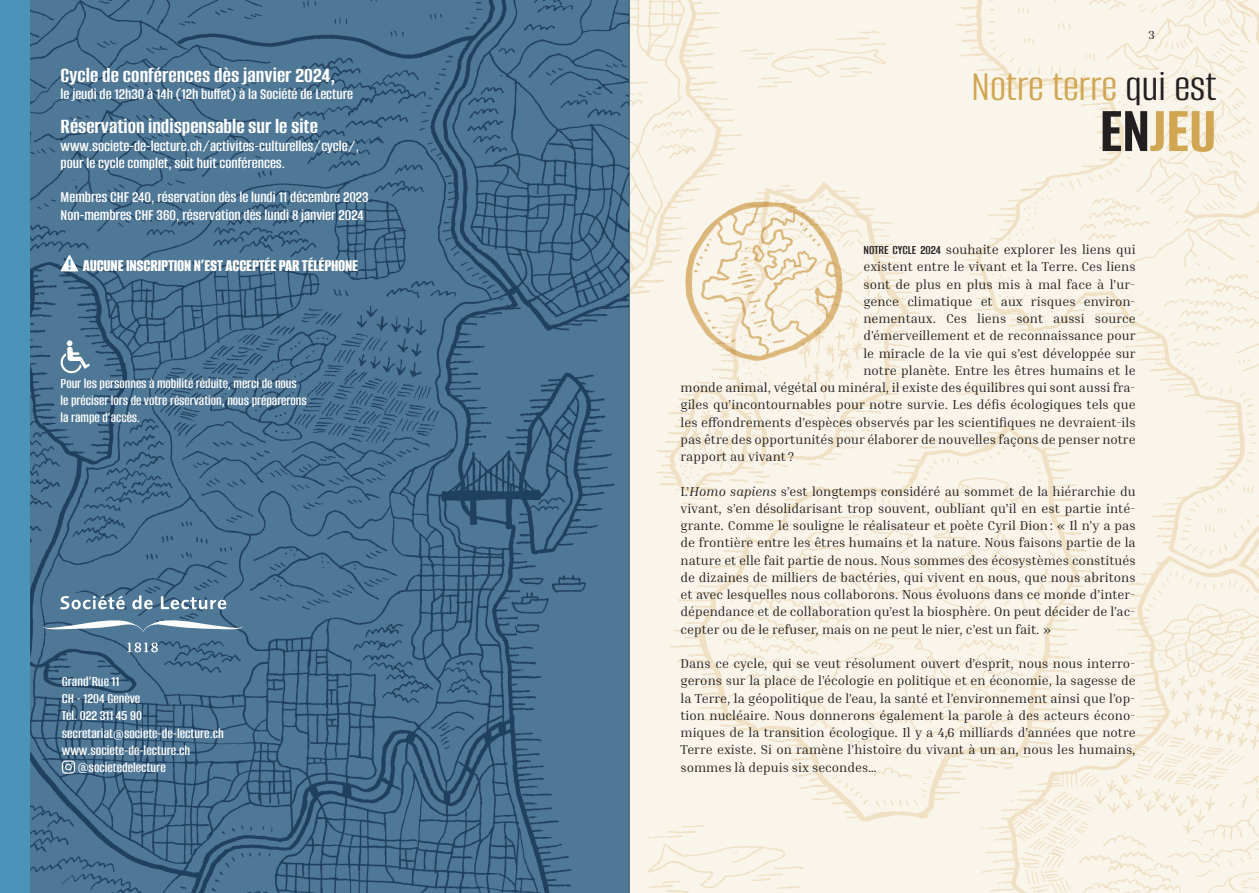
<style>
.page{position:relative;width:1259px;height:893px;background:#fff}
.page>*{position:absolute;margin:0;border:0;box-sizing:border-box;transform-origin:0 0}
.t1{font:700 67.5px "Alumni Sans";color:#d1a653}
.t2{font:45px "Alumni Sans";color:#d1a653}
.t3{font:700 22.35px "Alumni Sans";color:#fff}
.t4{font:800 18.15px "Alumni Sans";letter-spacing:-.01em;color:#fff}
.t5{font:600 16.5px/17.2px "Alumni Sans";color:#fff}
.t6{font:600 15px/17.5px "Alumni Sans";color:#fff}
.t7{font:13.2px/17.2px "Inria Serif";color:#231f20;text-align:justify}
.t8{font:12px "Inria Serif";color:#231f20}
.s1{color:#231f20}
.s2{font-family:"Alumni Sans";font-weight:600;font-size:13.5px}
.s3{font-style:italic}
</style>
<div class="page">
<img style="left:629px;top:0;width:630px;height:893px">
<svg style="left:30px;top:0;width:599px;height:893px;fill:#4f7796"></svg>
<div style="left:0;top:0;width:30px;height:893px;background:#4b93b8"></div>
<img style="left:680px;top:185px;width:183px;height:190px">
<svg style="left:61px;top:255px;width:17px;height:16px"></svg>
<svg style="left:60px;top:596px;width:65px;height:13px"></svg>
<svg style="left:132px;top:595px;width:21px;height:14px"></svg>
<svg style="left:161px;top:596px;width:65px;height:13px"></svg>
<svg style="left:43px;top:618px;width:200px;height:14px"></svg>
<svg style="left:127px;top:643px;width:31px;height:9px"></svg>
<svg style="left:62px;top:760px;width:13px;height:14px"></svg>
<svg style="left:61px;top:340px;width:29px;height:33px"></svg>
<h3 class="t3" style="left:61px;top:64px;width:276px">Cycle de conférences dès janvier 2024,</h3>
<p class="t5" style="left:61px;top:86px;width:294px">le jeudi de 12h30 à 14h (12h buffet) à la Société de Lecture</p>
<h3 class="t3" style="left:61px;top:116px;width:259px">Réservation indispensable sur le site</h3>
<p class="t5" style="left:61px;top:138px;width:300px">www.societe-de-lecture.ch/activites-culturelles/cycle/, pour le cycle complet, soit huit conférences.</p>
<p class="t5" style="left:61px;top:190px;width:309px">Membres CHF 240, réservation dès le lundi 11 décembre 2023<br>Non-membres CHF 360, réservation dès lundi 8 janvier 2024</p>
<h3 class="t4" style="left:83px;top:257px;width:277px">AUCUNE INSCRIPTION N’EST ACCEPTÉE PAR TÉLÉPHONE</h3>
<p class="t6" style="left:61px;top:375px;width:248px">Pour les personnes à mobilité réduite, merci de nous le préciser lors de votre réservation, nous préparerons la rampe d’accès.</p>
<p class="t6" style="left:62px;top:673px;width:163px">Grand’Rue 11<br>CH - 1204 Genève<br>Tél. 022 311 45 90 secretariat@societe-de-lecture.ch</p>
<p class="t6" style="left:62px;top:742px;width:130px;text-align:center">www.societe-de-lecture.ch @societedelecture</p>
<p class="t8" style="left:1148px;top:28px;width:8px">3</p>
<h2 class="t2" style="left:971px;top:64px;width:247px">Notre terre <span class="s1">qui est</span></h2>
<h1 class="t1" style="left:1099px;top:97px;width:118px"><span class="s1">EN</span>JEU</h1>
<p class="t7" style="left:863px;top:241px;width:274px"><span class="s2">NOTRE CYCLE 2024</span> souhaite explorer les liens qui</p>
<p class="t7" style="left:863px;top:258px;width:274px">existent entre le vivant et la Terre. Ces liens</p>
<p class="t7" style="left:863px;top:275px;width:274px">sont de plus en plus mis à mal face à l’ur-</p>
<p class="t7" style="left:863px;top:292px;width:274px">gence climatique et aux risques environ-</p>
<p class="t7" style="left:863px;top:310px;width:274px">nementaux. Ces liens sont aussi source</p>
<p class="t7" style="left:863px;top:327px;width:274px">d’émerveillement et de reconnaissance pour</p>
<p class="t7" style="left:863px;top:344px;width:274px">le miracle de la vie qui s’est développée sur</p>
<p class="t7" style="left:863px;top:361px;width:274px">notre planète. Entre les êtres humains et le</p>
<p class="t7" style="left:680px;top:379px;width:456px">monde animal, végétal ou minéral, il existe des équilibres qui sont aussi fra-</p>
<p class="t7" style="left:680px;top:396px;width:456px">giles qu’incontournables pour notre survie. Les défis écologiques tels que</p>
<p class="t7" style="left:680px;top:413px;width:456px">les effondrements d’espèces observés par les scientifiques ne devraient-ils</p>
<p class="t7" style="left:680px;top:430px;width:456px">pas être des opportunités pour élaborer de nouvelles façons de penser notre</p>
<p class="t7" style="left:680px;top:448px;width:115px">rapport au vivant ?</p>
<p class="t7" style="left:680px;top:482px;width:457px">L’<span class="s3">Homo sapiens</span> s’est longtemps considéré au sommet de la hiérarchie du vivant, s’en désolidarisant trop souvent, oubliant qu’il en est partie inté&shy;grante. Comme le souligne le réalisateur et poète Cyril Dion: « Il n’y a pas de frontière entre les êtres humains et la nature. Nous faisons partie de la nature et elle fait partie de nous. Nous sommes des écosystèmes constitués de dizaines de milliers de bactéries, qui vivent en nous, que nous abritons et avec lesquelles nous collaborons. Nous évoluons dans ce monde d’inter&shy;dépendance et de collaboration qu’est la biosphère. On peut décider de l’ac&shy;cepter ou de le refuser, mais on ne peut le nier, c’est un fait. »</p>
<p class="t7" style="left:680px;top:655px;width:456px">Dans ce cycle, qui se veut résolument ouvert d’esprit, nous nous interro&shy;gerons sur la place de l’écologie en politique et en économie, la sagesse de la Terre, la géopolitique de l’eau, la santé et l’environnement ainsi que l’op&shy;tion nucléaire. Nous donnerons également la parole à des acteurs écono&shy;miques de la transition écologique. Il y a 4,6 milliards d’années que notre Terre existe. Si on ramène l’histoire du vivant à un an, nous les humains, sommes là depuis six secondes…</p>
</div>
